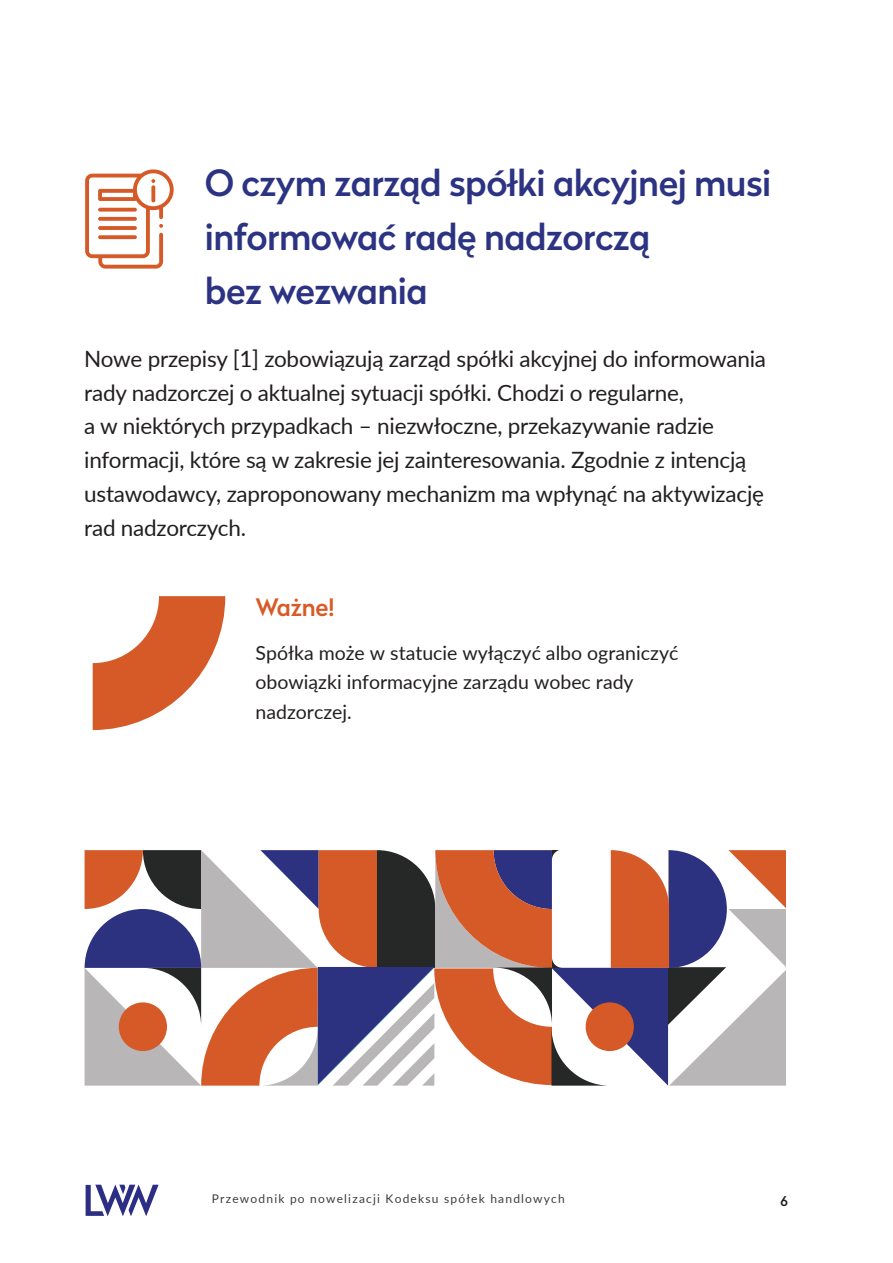
<style>
.page{position:relative;width:893px;height:1263px;background:#fff}
.page>*{position:absolute;margin:0;border:0;box-sizing:border-box;transform-origin:0 0}
.t1{font:500 36px/54px "Radikal";letter-spacing:-.015em;color:#2c3382}
.t2{font:500 24px "Radikal";letter-spacing:-.01em;color:#d85a26}
.H2_Black{font:22.5px/33.8px "Lato";letter-spacing:-.01em;color:#231f20}
.t3{font:19.5px/29.2px "Lato";color:#231f20}
.t4{font:500 13.5px "Radikal";color:#231f20}
.t5{font:12px "Lato";letter-spacing:.1em;color:#3e3e3f}
</style>
<div class="page">
<svg style="left:93px;top:596px;width:132px;height:134px"></svg>
<svg style="left:85px;top:169px;width:89px;height:100px"></svg>
<svg style="left:98px;top:208px;width:39px;height:4px"></svg>
<svg style="left:98px;top:217px;width:39px;height:4px"></svg>
<hr style="left:98px;top:226px;width:39px;height:4px;background:#d7602f;border-radius:2px">
<svg style="left:98px;top:235px;width:39px;height:4px"></svg>
<svg style="left:85px;top:850px;width:701px;height:236px"></svg>
<div style="left:586px;top:1002px;width:48px;height:49px;background:#d65a27;border-radius:50%"></div>
<svg style="left:86px;top:1185px;width:73px;height:31px"></svg>
<h1 class="t1" style="left:205px;top:154px;width:568px">O czym zarząd spółki akcyjnej musi informować radę nadzorczą<br>bez wezwania</h1>
<p class="H2_Black" style="left:84px;top:341px;width:683px">Nowe przepisy [1] zobowiązują zarząd spółki akcyjnej do informowania rady nadzorczej o aktualnej sytuacji spółki. Chodzi o regularne,<br>a w niektórych przypadkach – niezwłoczne, przekazywanie radzie informacji, które są w zakresie jej zainteresowania. Zgodnie z intencją ustawodawcy, zaproponowany mechanizm ma wpłynąć na aktywizację rad nadzorczych.</p>
<h2 class="t2" style="left:256px;top:590px;width:81px">Ważne!</h2>
<h2 class="t3" style="left:256px;top:638px;width:424px">Spółka może w statucie wyłączyć albo ograniczyć obowiązki informacyjne zarządu wobec rady nadzorczej.</h2>
<p class="t5" style="left:212px;top:1190px;width:355px">Przewodnik po nowelizacji Kodeksu spółek handlowych</p>
<p class="t4" style="left:780px;top:1192px;width:9px">6</p>
</div>
